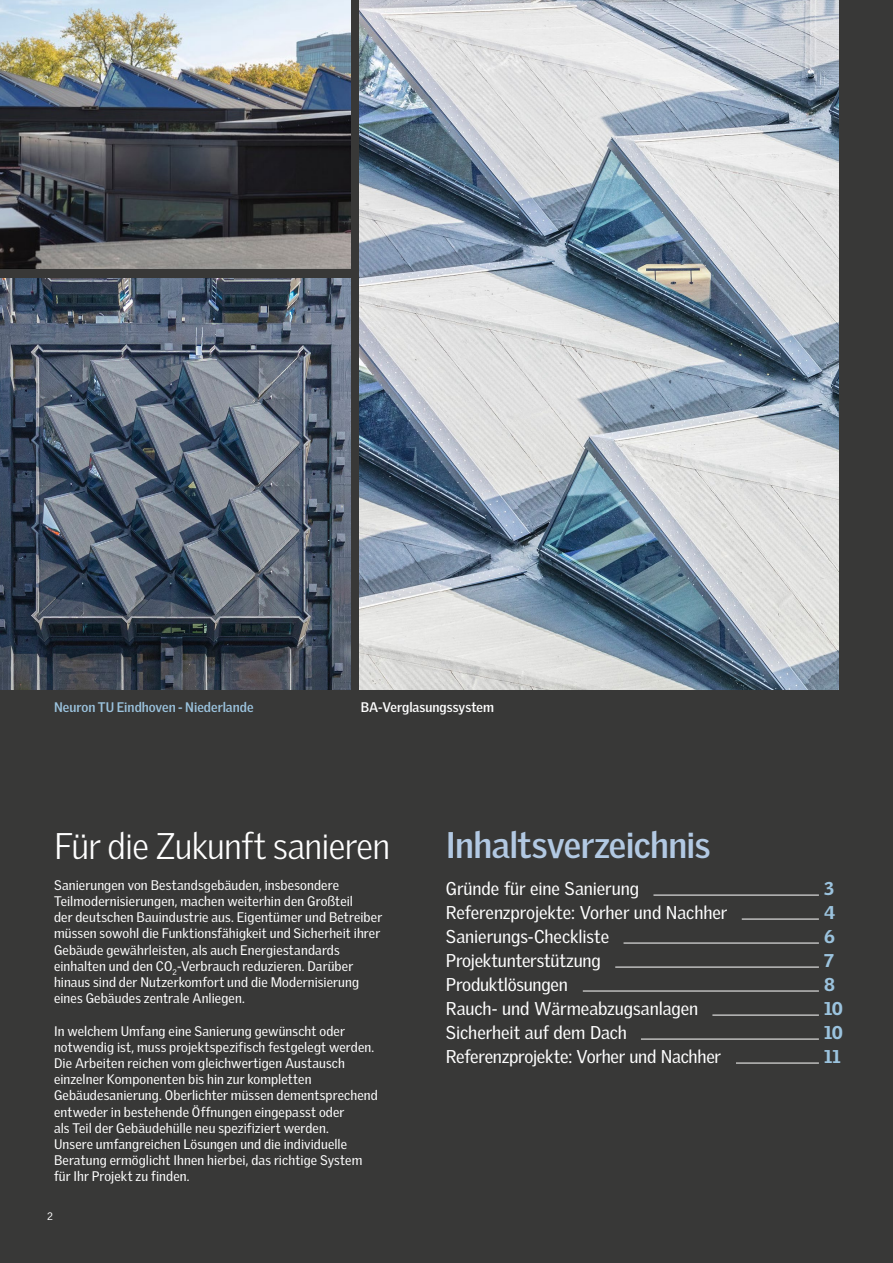
<style>
.page{position:relative;width:893px;height:1263px;background:#383837}
.page>*{position:absolute;margin:0;border:0;box-sizing:border-box;transform-origin:0 0}
.t1{font:300 36px "Velux Gothic";letter-spacing:-.02em;color:#fff}
.t2{font:700 36px "Velux Gothic";letter-spacing:-.02em;color:#b2c9e3}
.t3{font:18px "Velux Gothic";letter-spacing:-.005em;color:#fff}
.t4{font:900 18px "Velux Gothic";color:#9bc3de}
.t5{font:13.5px/16.2px "Velux Gothic";letter-spacing:.01em;color:#fff}
.t6{font:700 13.5px "Velux Gothic";color:#9bc3de}
.t7{font:700 13.5px "Velux Gothic";color:#fff}
.t8{font:10.5px "Velux Gothic";color:#fff}
</style>
<div class="page">
<hr style="left:653px;top:895px;width:166px;height:1px;background:#fff">
<hr style="left:742px;top:919px;width:77px;height:1px;background:#fff">
<hr style="left:623px;top:943px;width:196px;height:1px;background:#fff">
<hr style="left:615px;top:967px;width:204px;height:1px;background:#fff">
<hr style="left:583px;top:991px;width:236px;height:1px;background:#fff">
<hr style="left:712px;top:1015px;width:107px;height:1px;background:#fff">
<hr style="left:641px;top:1039px;width:178px;height:1px;background:#fff">
<hr style="left:736px;top:1063px;width:83px;height:1px;background:#fff">
<img style="left:360px;top:0;width:479px;height:690px">
<img style="left:0;top:0;width:350px;height:269px">
<img style="left:0;top:278px;width:350px;height:412px">
<p class="t6" style="left:54px;top:699px;width:201px">Neuron TU Eindhoven - Niederlande</p>
<p class="t7" style="left:361px;top:699px;width:135px">BA-Verglasungssystem</p>
<h1 class="t1" style="left:54px;top:824px;width:338px">Für die Zukunft sanieren</h1>
<h1 class="t2" style="left:446px;top:824px;width:266px">Inhaltsverzeichnis</h1>
<p class="t5" style="left:54px;top:877px;width:330px">Sanierungen von Bestandsgebäuden, insbesondere Teilmodernisierungen, machen weiterhin den Großteil<br>der deutschen Bauindustrie aus. Eigentümer und Betreiber müssen sowohl die Funktionsfähigkeit und Sicherheit ihrer Gebäude gewährleisten, als auch Energiestandards einhalten und den CO<sub>2</sub>-Verbrauch reduzieren. Darüber hinaus sind der Nutzerkomfort und die Modernisierung eines Gebäudes zentrale Anliegen.</p>
<p class="t5" style="left:54px;top:1022px;width:325px">In welchem Umfang eine Sanierung gewünscht oder notwendig ist, muss projektspezifisch festgelegt werden.<br>Die Arbeiten reichen vom gleichwertigen Austausch einzelner Komponenten bis hin zur kompletten Gebäudesanierung. Oberlichter müssen dementsprechend entweder in bestehende Öffnungen eingepasst oder<br>als Teil der Gebäudehülle neu spezifiziert werden.<br>Unsere umfangreichen Lösungen und die individuelle Beratung ermöglicht Ihnen hierbei, das richtige System für Ihr Projekt zu finden.</p>
<h2 class="t3" style="left:446px;top:878px;width:195px">Gründe für eine Sanierung</h2>
<h2 class="t4" style="left:824px;top:877px;width:11px">3</h2>
<h2 class="t3" style="left:446px;top:902px;width:283px">Referenzprojekte: Vorher und Nachher</h2>
<h2 class="t4" style="left:824px;top:901px;width:13px">4</h2>
<h2 class="t3" style="left:446px;top:926px;width:165px">Sanierungs-Checkliste</h2>
<h2 class="t4" style="left:824px;top:925px;width:12px">6</h2>
<h2 class="t3" style="left:446px;top:950px;width:156px">Projektunterstützung</h2>
<h2 class="t4" style="left:824px;top:949px;width:11px">7</h2>
<h2 class="t3" style="left:446px;top:974px;width:124px">Produktlösungen</h2>
<h2 class="t4" style="left:824px;top:973px;width:12px">8</h2>
<h2 class="t3" style="left:446px;top:998px;width:254px">Rauch- und Wärmeabzugsanlagen</h2>
<h2 class="t4" style="left:824px;top:997px;width:21px">10</h2>
<h2 class="t3" style="left:446px;top:1022px;width:183px">Sicherheit auf dem Dach</h2>
<h2 class="t4" style="left:824px;top:1021px;width:21px">10</h2>
<h2 class="t3" style="left:446px;top:1046px;width:276px">Referenzprojekte: Vorher und Nachher</h2>
<h2 class="t4" style="left:824px;top:1045px;width:18px">11</h2>
<p class="t8" style="left:47px;top:1210px;width:7px">2</p>
</div>
